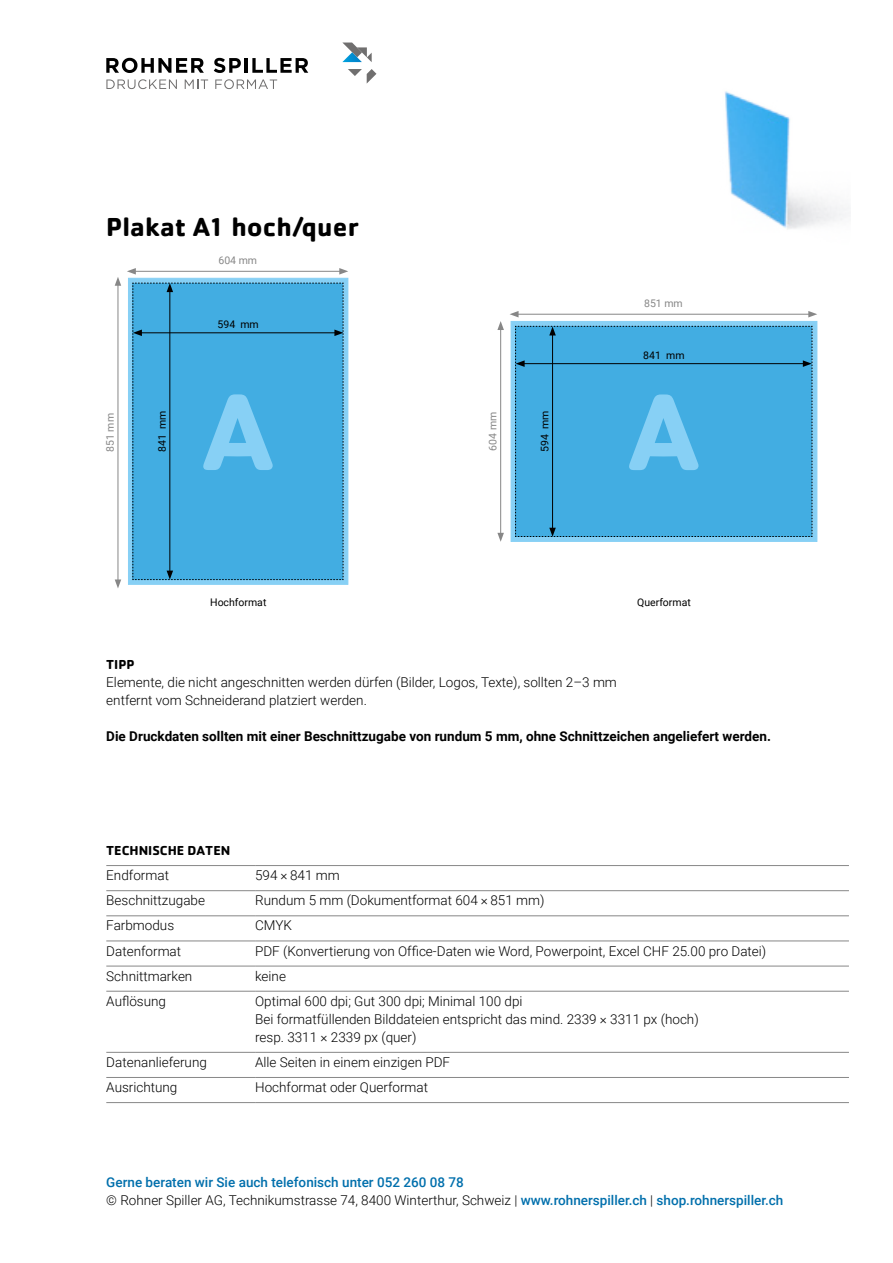
<style>
.page{position:relative;width:893px;height:1263px;background:#fff}
.page>*{position:absolute;margin:0;border:0;box-sizing:border-box;transform-origin:0 0}
.Untertitel{font:700 112.5px "Cachet Std";color:#87d0f5}
.Seitentitel{font:700 27px "Cachet Std";letter-spacing:.005em;color:#000}
.Grundschrift{font:300 13.5px/18px "Roboto";color:#000}
.Grundschrift-2{font:700 13.5px "Roboto";color:#000}
.Grundschrift-3{font:500 13.5px "Roboto";color:#006fac}
.Untertitel-2{font:700 13.5px "Cachet Std";color:#000}
.Grundschrift-4{font:700 13.5px "Cachet Std";color:#000}
.Beschriftung{font:10.5px "Roboto";color:#000}
.Beschriftung-2{font:10.5px "Roboto";color:#878787}
.s1{font-weight:500;color:#006fac}
</style>
<div class="page">
<svg style="left:348px;top:69px;width:28px;height:15px"></svg>
<svg style="left:106px;top:58px;width:98px;height:15px"></svg>
<svg style="left:214px;top:58px;width:27px;height:15px"></svg>
<hr style="left:244px;top:58px;width:4px;height:15px;background:#000">
<svg style="left:252px;top:58px;width:56px;height:15px"></svg>
<svg style="left:106px;top:79px;width:71px;height:10px"></svg>
<svg style="left:185px;top:79px;width:23px;height:10px"></svg>
<svg style="left:215px;top:79px;width:62px;height:10px"></svg>
<svg style="left:342px;top:43px;width:30px;height:19px"></svg>
<hr style="left:106px;top:865px;width:149px;height:1px;background:#878787">
<hr style="left:255px;top:865px;width:594px;height:1px;background:#878787">
<hr style="left:106px;top:890px;width:149px;height:1px;background:#878787">
<hr style="left:255px;top:890px;width:594px;height:1px;background:#878787">
<hr style="left:106px;top:915px;width:149px;height:1px;background:#878787">
<hr style="left:255px;top:915px;width:594px;height:1px;background:#878787">
<hr style="left:106px;top:940px;width:149px;height:1px;background:#878787">
<hr style="left:255px;top:940px;width:594px;height:1px;background:#878787">
<hr style="left:106px;top:966px;width:149px;height:1px;background:#878787">
<hr style="left:255px;top:966px;width:594px;height:1px;background:#878787">
<hr style="left:106px;top:991px;width:149px;height:1px;background:#878787">
<hr style="left:255px;top:991px;width:594px;height:1px;background:#878787">
<hr style="left:106px;top:1052px;width:149px;height:1px;background:#878787">
<hr style="left:255px;top:1052px;width:594px;height:1px;background:#878787">
<hr style="left:106px;top:1077px;width:149px;height:1px;background:#878787">
<hr style="left:255px;top:1077px;width:594px;height:1px;background:#878787">
<hr style="left:106px;top:1102px;width:149px;height:1px;background:#878787">
<hr style="left:255px;top:1102px;width:594px;height:1px;background:#878787">
<hr style="left:133px;top:271px;width:209px;height:1px;background:#878787">
<svg style="left:127px;top:268px;width:9px;height:7px"></svg>
<svg style="left:339px;top:268px;width:9px;height:7px"></svg>
<hr style="left:118px;top:283px;width:1px;height:299px;background:#878787">
<svg style="left:115px;top:579px;width:6px;height:9px"></svg>
<svg style="left:115px;top:277px;width:6px;height:9px"></svg>
<svg style="left:128px;top:278px;width:220px;height:307px;background:#81c8ec"></svg>
<div style="left:133px;top:283px;width:211px;height:297px;background:#42ade2"></div>
<hr style="left:516px;top:314px;width:295px;height:1px;background:#878787">
<svg style="left:510px;top:311px;width:9px;height:6px"></svg>
<svg style="left:808px;top:311px;width:9px;height:6px"></svg>
<hr style="left:500px;top:328px;width:1px;height:207px;background:#878787">
<svg style="left:497px;top:533px;width:7px;height:9px"></svg>
<svg style="left:497px;top:321px;width:7px;height:9px"></svg>
<div style="left:511px;top:321px;width:306px;height:221px;background:#87d0f5"></div>
<div style="left:515px;top:326px;width:298px;height:211px;background:#42ade2"></div>
<img style="left:725px;top:91px;width:124px;height:138px">
<p class="Seitentitel" style="left:106px;top:209px;width:254px">Plakat A1 hoch/quer</p>
<p class="Beschriftung-2" style="left:103px;top:452px;width:40px;rotate:-90deg">851 mm</p>
<p class="Beschriftung" style="left:155px;top:452px;width:43px;rotate:-90deg">841 mm</p>
<p class="Beschriftung-2" style="left:218px;top:253px;width:40px">604 mm</p>
<p class="Beschriftung" style="left:218px;top:317px;width:43px">594 mm</p>
<p class="Untertitel" style="left:202px;top:359px;width:74px">A</p>
<p class="Beschriftung-2" style="left:485px;top:451px;width:40px;rotate:-90deg">604 mm</p>
<p class="Beschriftung" style="left:537px;top:452px;width:43px;rotate:-90deg">594 mm</p>
<p class="Beschriftung-2" style="left:644px;top:296px;width:40px">851 mm</p>
<p class="Beschriftung" style="left:643px;top:348px;width:43px">841 mm</p>
<p class="Untertitel" style="left:627px;top:359px;width:74px">A</p>
<p class="Beschriftung" style="left:210px;top:595px;width:58px">Hochformat</p>
<p class="Beschriftung" style="left:637px;top:595px;width:55px">Querformat</p>
<p class="Grundschrift-4" style="left:106px;top:656px;width:30px">TIPP</p>
<p class="Grundschrift" style="left:106px;top:673px;width:512px">Elemente, die nicht angeschnitten werden dürfen (Bilder, Logos, Texte), sollten 2–3 mm entfernt vom Schneiderand platziert werden.</p>
<p class="Grundschrift-2" style="left:106px;top:727px;width:666px">Die Druckdaten sollten mit einer Beschnittzugabe von rundum 5 mm, ohne Schnittzeichen angeliefert werden.</p>
<p class="Untertitel-2" style="left:106px;top:841px;width:126px">TECHNISCHE DATEN</p>
<p class="Grundschrift" style="left:106px;top:866px;width:64px">Endformat</p>
<p class="Grundschrift" style="left:255px;top:866px;width:86px">594 × 841 mm</p>
<p class="Grundschrift" style="left:106px;top:891px;width:100px">Beschnittzugabe</p>
<p class="Grundschrift" style="left:255px;top:891px;width:291px">Rundum 5 mm (Dokumentformat 604 × 851 mm)</p>
<p class="Grundschrift" style="left:106px;top:916px;width:69px">Farbmodus</p>
<p class="Grundschrift" style="left:255px;top:916px;width:38px">CMYK</p>
<p class="Grundschrift" style="left:106px;top:941px;width:76px">Datenformat</p>
<p class="Grundschrift" style="left:255px;top:941px;width:513px">PDF (Konvertierung von Office-Daten wie Word, Powerpoint, Excel CHF 25.00 pro Datei)</p>
<p class="Grundschrift" style="left:106px;top:966px;width:88px">Schnittmarken</p>
<p class="Grundschrift" style="left:255px;top:966px;width:32px">keine</p>
<p class="Grundschrift" style="left:106px;top:991px;width:61px">Auflösung</p>
<p class="Grundschrift" style="left:255px;top:991px;width:269px">Optimal 600 dpi; Gut 300 dpi; Minimal 100 dpi</p>
<p class="Grundschrift" style="left:255px;top:1009px;width:445px">Bei formatfüllenden Bilddateien entspricht das mind. 2339 × 3311 px (hoch)</p>
<p class="Grundschrift" style="left:255px;top:1027px;width:163px">resp. 3311 × 2339 px (quer)</p>
<p class="Grundschrift" style="left:106px;top:1053px;width:102px">Datenanlieferung</p>
<p class="Grundschrift" style="left:255px;top:1053px;width:197px">Alle Seiten in einem einzigen PDF</p>
<p class="Grundschrift" style="left:106px;top:1078px;width:73px">Ausrichtung</p>
<p class="Grundschrift" style="left:255px;top:1078px;width:174px">Hochformat oder Querformat</p>
<p class="Grundschrift-3" style="left:106px;top:1173px;width:359px">Gerne beraten wir Sie auch telefonisch unter 052 260 08 78</p>
<p class="Grundschrift" style="left:106px;top:1191px;width:678px">© Rohner Spiller AG, Technikumstrasse 74, 8400 Winterthur, Schweiz | <span class="s1">www.rohnerspiller.ch</span> | <span class="s1">shop.rohnerspiller.ch</span></p>
</div>
